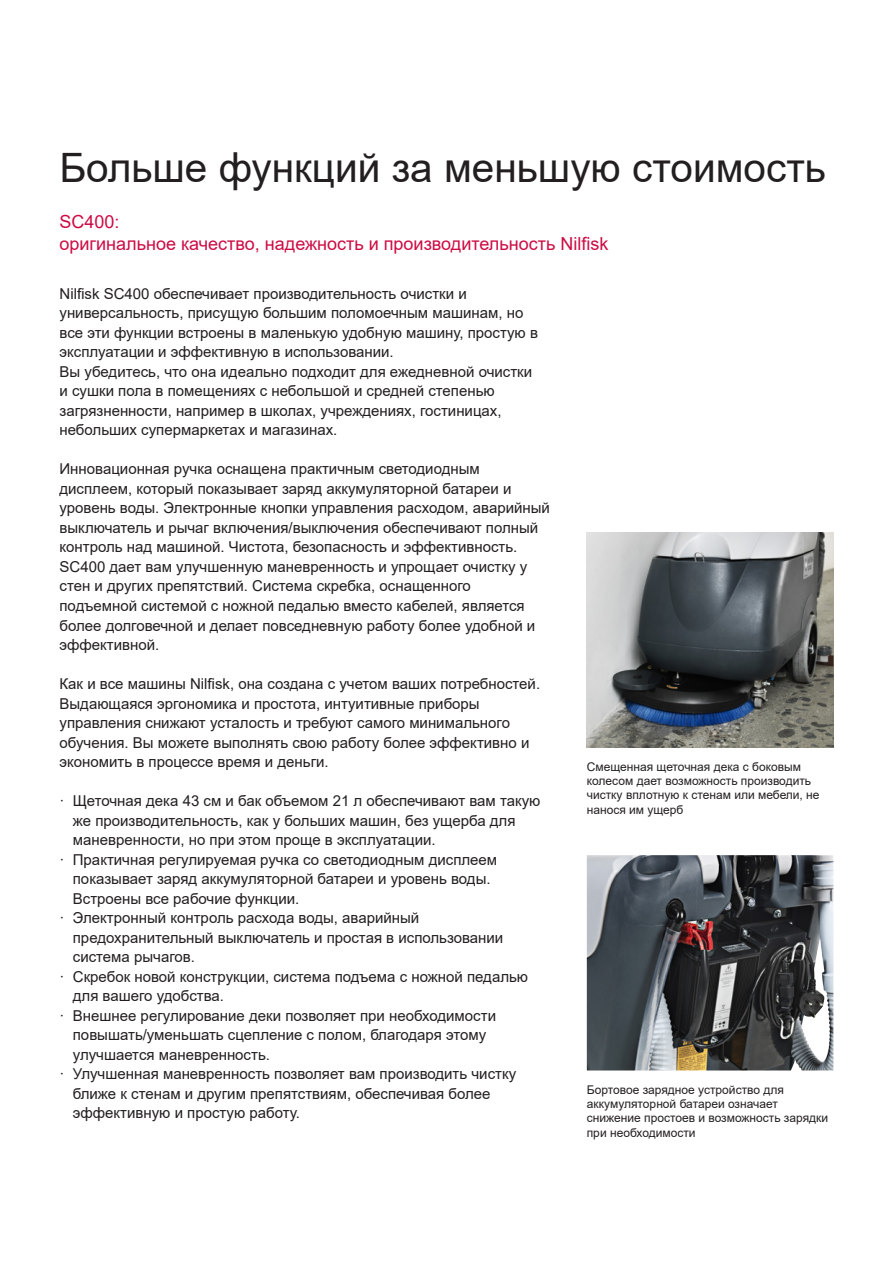
<style>
.page{position:relative;width:893px;height:1263px;background:#fff}
.page>*{position:absolute;margin:0;border:0;box-sizing:border-box;transform-origin:0 0}
.t1{font:40.5px "Arial";color:#231f20}
.t2{font:18px "Arial";color:#cd0c44}
.N_Body_text_9_12{font:15px/19.5px "Arial";color:#231f20}
.N_Caption_7_9_5{font:12px/14.4px "Arial";color:#231f20}
</style>
<div class="page">
<img style="left:587px;top:532px;width:246px;height:215px">
<img style="left:587px;top:855px;width:246px;height:215px">
<p class="t1" style="left:60px;top:139px;width:768px">Больше функций за меньшую стоимость</p>
<p class="t2" style="left:60px;top:209px;width:62px">SC400:</p>
<p class="t2" style="left:60px;top:231px;width:550px">оригинальное качество, надежность и производительность Nilfisk</p>
<p class="N_Body_text_9_12" style="left:60px;top:284px;width:480px">Nilfisk SC400 обеспечивает производительность очистки и универсальность, присущую большим поломоечным машинам, но все эти функции встроены в маленькую удобную машину, простую в эксплуатации и эффективную в использовании.</p>
<p class="N_Body_text_9_12" style="left:60px;top:362px;width:474px">Вы убедитесь, что она идеально подходит для ежедневной очистки и сушки пола в помещениях с небольшой и средней степенью загрязненности, например в школах, учреждениях, гостиницах, небольших супермаркетах и магазинах.</p>
<p class="N_Body_text_9_12" style="left:60px;top:459px;width:492px">Инновационная ручка оснащена практичным светодиодным дисплеем, который показывает заряд аккумуляторной батареи и уровень воды. Электронные кнопки управления расходом, аварийный выключатель и рычаг включения/выключения обеспечивают полный контроль над машиной. Чистота, безопасность и эффективность.</p>
<p class="N_Body_text_9_12" style="left:60px;top:557px;width:477px">SC400 дает вам улучшенную маневренность и упрощает очистку у стен и других препятствий. Система скребка, оснащенного подъемной системой с ножной педалью вместо кабелей, является более долговечной и делает повседневную работу более удобной и эффективной.</p>
<p class="N_Body_text_9_12" style="left:60px;top:674px;width:482px">Как и все машины Nilfisk, она создана с учетом ваших потребностей.<br>Выдающаяся эргономика и простота, интуитивные приборы управления снижают усталость и требуют самого минимального обучения. Вы можете выполнять свою работу более эффективно и экономить в процессе время и деньги.</p>
<p class="N_Body_text_9_12" style="left:73px;top:791px;width:469px;text-indent:-13px">· Щеточная дека 43 см и бак объемом 21 л обеспечивают вам такую же производительность, как у больших машин, без ущерба для маневренности, но при этом проще в эксплуатации.</p>
<p class="N_Body_text_9_12" style="left:73px;top:849px;width:426px;text-indent:-13px">· Практичная регулируемая ручка со светодиодным дисплеем показывает заряд аккумуляторной батареи и уровень воды.<br>Встроены все рабочие функции.</p>
<p class="N_Body_text_9_12" style="left:73px;top:908px;width:432px;text-indent:-13px">· Электронный контроль расхода воды, аварийный предохранительный выключатель и простая в использовании система рычагов.</p>
<p class="N_Body_text_9_12" style="left:73px;top:966px;width:457px;text-indent:-13px">· Скребок новой конструкции, система подъема с ножной педалью для вашего удобства.</p>
<p class="N_Body_text_9_12" style="left:73px;top:1005px;width:425px;text-indent:-13px">· Внешнее регулирование деки позволяет при необходимости повышать/уменьшать сцепление с полом, благодаря этому улучшается маневренность.</p>
<p class="N_Body_text_9_12" style="left:73px;top:1064px;width:445px;text-indent:-13px">· Улучшенная маневренность позволяет вам производить чистку ближе к стенам и другим препятствиям, обеспечивая более эффективную и простую работу.</p>
<p class="N_Caption_7_9_5" style="left:587px;top:759px;width:234px">Смещенная щеточная дека с боковым колесом дает возможность производить чистку вплотную к стенам или мебели, не нанося им ущерб</p>
<p class="N_Caption_7_9_5" style="left:587px;top:1082px;width:243px">Бортовое зарядное устройство для аккумуляторной батареи означает снижение простоев и возможность зарядки при необходимости</p>
</div>
